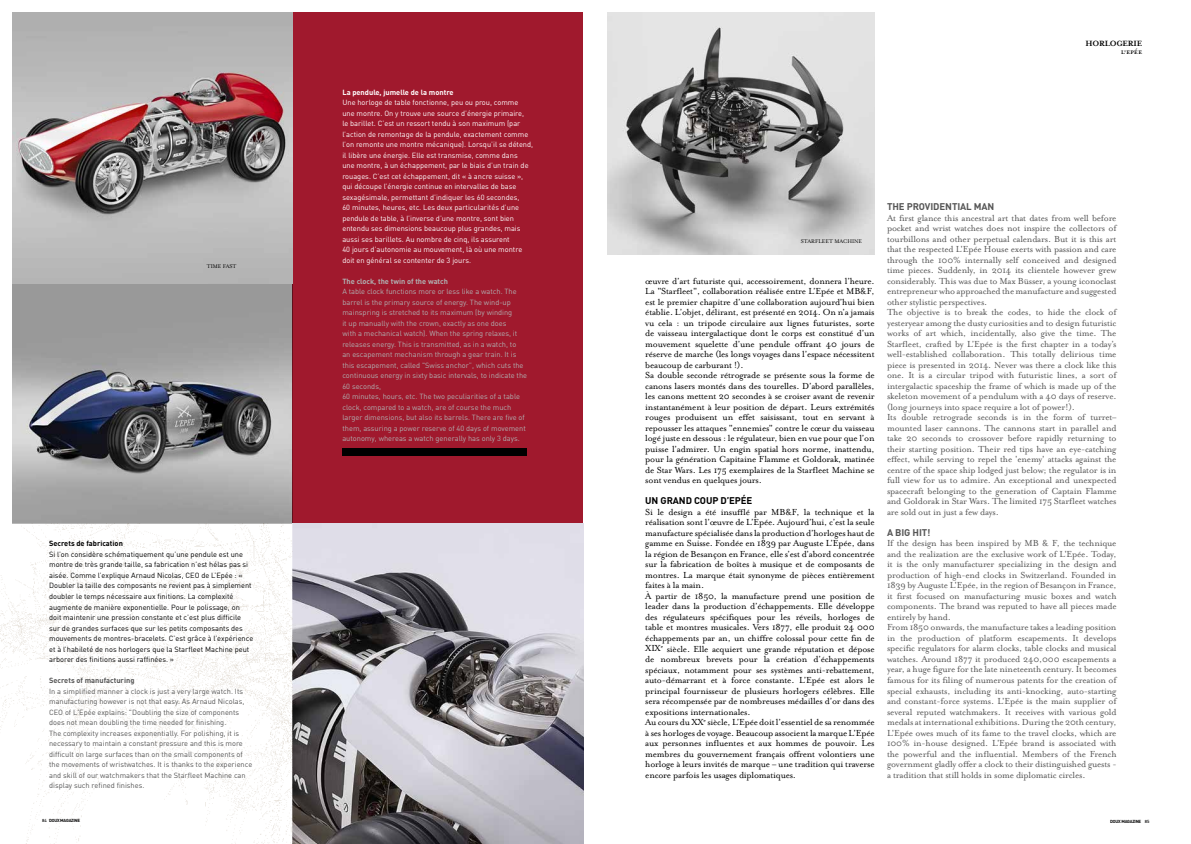
<style>
.page{position:relative;width:1191px;height:844px;background:#fff}
.page>*{position:absolute;margin:0;border:0;box-sizing:border-box;transform-origin:0 0}
.t1{font:10.5px "Mrs Eaves All Petite Caps";color:#000}
.t2{font:10.06px/10.5px "Mrs Eaves Roman";letter-spacing:-.02em;color:#565656}
.t3{font:10.06px/10.5px "Mrs Eaves Roman";letter-spacing:-.02em;color:#000}
.t4{font:700 9.62px "DIN";letter-spacing:-.01em;color:#565656}
.t5{font:700 9.62px "DIN";letter-spacing:-.01em;color:#000}
.t6{font:700 8.75px "Mrs Eaves";letter-spacing:-.03em;color:#000}
.t7{font:7.44px/10.5px "DIN";color:#fff}
.t8{font:7.44px/10.5px "DIN";color:#b0b0b1}
.t9{font:7.44px/10.5px "DIN";color:#000}
.t10{font:7.44px/10.5px "DIN";color:#565656}
.t11{font:700 7.44px "DIN";color:#fff}
.t12{font:700 7.44px "DIN";color:#b0b0b1}
.t13{font:700 7.44px "DIN";color:#565656}
.t14{font:700 7.44px "DIN";color:#000}
.t15{font:6.12px "Mrs Eaves Roman";color:#000}
.t16{font:700 4.38px "DIN";letter-spacing:-.05em;color:#000}
.s1{font-weight:500}
</style>
<div class="page">
<img style="left:12px;top:12px;width:280px;height:511px">
<div style="left:292px;top:12px;width:291px;height:511px;background:#a0192d"></div>
<img style="left:0;top:523px;width:583px;height:320px">
<img style="left:608px;top:12px;width:266px;height:242px">
<div style="left:342px;top:447px;width:185px;height:8px;background:#000"></div>
<p class="t15" style="left:207px;top:263px;width:31px">TIME FAST</p>
<p class="t14" style="left:49px;top:538px;width:75px">Secrets de fabrication</p>
<p class="t9" style="left:49px;top:548px;width:206px">Si l’on considère schématiquement qu’une pendule est une montre de très grande taille, sa fabrication n’est hélas pas si aisée. Comme l’explique Arnaud Nicolas, CEO de L’Epée : « Doubler la taille des composants ne revient pas à simplement doubler le temps nécessaire aux finitions. La complexité augmente de manière exponentielle. Pour le polissage, on doit maintenir une pression constante et c’est plus difficile sur de grandes surfaces que sur les petits composants des mouvements de montres-bracelets. C’est grâce à l’expérience et à l’habileté de nos horlogers que la Starfleet Machine peut arborer des finitions aussi raffinées. »</p>
<p class="t13" style="left:49px;top:675px;width:87px">Secrets of manufacturing</p>
<p class="t10" style="left:49px;top:685px;width:205px">In a simplified manner a clock is just a very large watch. Its manufacturing however is not that easy. As Arnaud Nicolas, CEO of L'Epée explains: "Doubling the size of components does not mean doubling the time needed for finishing.<br>The complexity increases exponentially. For polishing, it is necessary to maintain a constant pressure and this is more difficult on large surfaces than on the small components of the movements of wristwatches. It is thanks to the experience and skill of our watchmakers that the Starfleet Machine can display such refined finishes.</p>
<p class="t16" style="left:42px;top:817px;width:40px"><span class="s1">84</span> DOUX MAGAZINE</p>
<p class="t11" style="left:342px;top:87px;width:113px">La pendule, jumelle de la montre</p>
<p class="t7" style="left:342px;top:97px;width:192px">Une horloge de table fonctionne, peu ou prou, comme<br>une montre. On y trouve une source d’énergie primaire,<br>le barillet. C’est un ressort tendu à son maximum (par l’action de remontage de la pendule, exactement comme l’on remonte une montre mécanique). Lorsqu’il se détend, il libère une énergie. Elle est transmise, comme dans<br>une montre, à un échappement, par le biais d’un train de rouages. C’est cet échappement, dit « à ancre suisse », qui découpe l’énergie continue en intervalles de base sexagésimale, permettant d’indiquer les 60 secondes,<br>60 minutes, heures, etc. Les deux particularités d’une pendule de table, à l’inverse d’une montre, sont bien entendu ses dimensions beaucoup plus grandes, mais aussi ses barillets. Au nombre de cinq, ils assurent<br>40 jours d’autonomie au mouvement, là où une montre doit en général se contenter de 3 jours.</p>
<p class="t12" style="left:342px;top:276px;width:107px">The clock, the twin of the watch</p>
<p class="t8" style="left:342px;top:286px;width:186px">A table clock functions more or less like a watch. The barrel is the primary source of energy. The wind-up mainspring is stretched to its maximum (by winding<br>it up manually with the crown, exactly as one does<br>with a mechanical watch). When the spring relaxes, it releases energy. This is transmitted, as in a watch, to<br>an escapement mechanism through a gear train. It is this escapement, called "Swiss anchor”, which cuts the continuous energy in sixty basic intervals, to indicate the 60 seconds,<br>60 minutes, hours, etc. The two peculiarities of a table clock, compared to a watch, are of course the much larger dimensions, but also its barrels. There are five of them, assuring a power reserve of 40 days of movement autonomy, whereas a watch generally has only 3 days.</p>
<p class="t6" style="left:1085px;top:38px;width:58px">HORLOGERIE</p>
<p class="t1" style="left:1121px;top:47px;width:23px">L'EPÉE</p>
<p class="t15" style="left:801px;top:237px;width:63px">STARFLEET MACHINE</p>
<p class="t3" style="left:645px;top:275px;width:231px">œuvre d’art futuriste qui, accessoirement, donnera l’heure.<br>La "Starfleet", collaboration réalisée entre L’Epée et MB&amp;F, est le premier chapitre d’une collaboration aujourd’hui bien établie. L’objet, délirant, est présenté en 2014. On n’a jamais vu cela : un tripode circulaire aux lignes futuristes, sorte de vaisseau intergalactique dont le corps est constitué d’un mouvement squelette d’une pendule offrant 40 jours de réserve de marche (les longs voyages dans l’espace nécessitent beaucoup de carburant !).<br>Sa double seconde rétrograde se présente sous la forme de canons lasers montés dans des tourelles. D’abord parallèles, les canons mettent 20 secondes à se croiser avant de revenir instantanément à leur position de départ. Leurs extrémités rouges produisent un effet saisissant, tout en servant à repousser les attaques "ennemies" contre le cœur du vaisseau logé juste en dessous : le régulateur, bien en vue pour que l’on puisse l’admirer. Un engin spatial hors norme, inattendu, pour la génération Capitaine Flamme et Goldorak, matinée de Star Wars. Les 175 exemplaires de la Starfleet Machine se sont vendus en quelques jours.</p>
<p class="t5" style="left:645px;top:494px;width:109px">UN GRAND COUP D’EPÉE</p>
<p class="t3" style="left:645px;top:506px;width:231px">Si le design a été insufflé par MB&amp;F, la technique et la réalisation sont l’œuvre de L’Epée. Aujourd’hui, c’est la seule manufacture spécialisée dans la production d’horloges haut de gamme en Suisse. Fondée en 1839 par Auguste L’Epée, dans la région de Besançon en France, elle s’est d’abord concentrée sur la fabrication de boîtes à musique et de composants de montres. La marque était synonyme de pièces entièrement faites à la main.<br>À partir de 1850, la manufacture prend une position de leader dans la production d’échappements. Elle développe des régulateurs spécifiques pour les réveils, horloges de table et montres musicales. Vers 1877, elle produit 24 000 échappements par an, un chiffre colossal pour cette fin de XIX<sup>e</sup> siècle. Elle acquiert une grande réputation et dépose de nombreux brevets pour la création d’échappements spéciaux, notamment pour ses systèmes anti-rebattement, auto-démarrant et à force constante. L’Epée est alors le principal fournisseur de plusieurs horlogers célèbres. Elle sera récompensée par de nombreuses médailles d’or dans des expositions internationales.<br>Au cours du XX<sup>e</sup> siècle, L’Epée doit l’essentiel de sa renommée à ses horloges de voyage. Beaucoup associent la marque L’Epée aux personnes influentes et aux hommes de pouvoir. Les membres du gouvernement français offrent volontiers une horloge à leurs invités de marque – une tradition qui traverse encore parfois les usages diplomatiques.</p>
<p class="t4" style="left:887px;top:200px;width:109px">THE PROVIDENTIAL MAN</p>
<p class="t2" style="left:887px;top:212px;width:231px">At first glance this ancestral art that dates from well before pocket and wrist watches does not inspire the collectors of tourbillons and other perpetual calendars. But it is this art that the respected L'Epée House exerts with passion and care through the 100% internally self conceived and designed time pieces. Suddenly, in 2014 its clientele however grew considerably. This was due to Max Büsser, a young iconoclast entrepreneur who approached the manufacture and suggested other stylistic perspectives.<br>The objective is to break the codes, to hide the clock of yesteryear among the dusty curiosities and to design futuristic works of art which, incidentally, also give the time. The Starfleet, crafted by L’Epée is the first chapter in a today’s well-established collaboration. This totally delirious time piece is presented in 2014. Never was there a clock like this one. It is a circular tripod with futuristic lines, a sort of intergalactic spaceship the frame of which is made up of the skeleton movement of a pendulum with a 40 days of reserve. (long journeys into space require a lot of power!).<br>Its double retrograde seconds is in the form of turret– mounted laser cannons. The cannons start in parallel and take 20 seconds to crossover before rapidly returning to their starting position. Their red tips have an eye-catching effect, while serving to repel the 'enemy' attacks against the centre of the space ship lodged just below; the regulator is in full view for us to admire. An exceptional and unexpected spacecraft belonging to the generation of Captain Flamme and Goldorak in Star Wars. The limited 175 Starfleet watches are sold out in just a few days.</p>
<p class="t4" style="left:887px;top:526px;width:45px">A BIG HIT!</p>
<p class="t2" style="left:887px;top:538px;width:231px">If the design has been inspired by MB &amp; F, the technique and the realization are the exclusive work of L'Epée. Today, it is the only manufacturer specializing in the design and production of high-end clocks in Switzerland. Founded in 1839 by Auguste L'Epée, in the region of Besançon in France, it first focused on manufacturing music boxes and watch components. The brand was reputed to have all pieces made entirely by hand.<br>From 1850 onwards, the manufacture takes a leading position in the production of platform escapements. It develops specific regulators for alarm clocks, table clocks and musical watches. Around 1877 it produced 240,000 escapements a year, a huge figure for the late nineteenth century. It becomes famous for its filing of numerous patents for the creation of special exhausts, including its anti-knocking, auto-starting and constant-force systems. L'Epée is the main supplier of several reputed watchmakers. It receives with various gold medals at international exhibitions. During the 20th century, L'Epée owes much of its fame to the travel clocks, which are 100% in-house designed. L'Epée brand is associated with the powerful and the influential. Members of the French government gladly offer a clock to their distinguished guests - a tradition that still holds in some diplomatic circles.</p>
<p class="t16" style="left:1110px;top:818px;width:41px">DOUX MAGAZINE <span class="s1">85</span></p>
</div>
